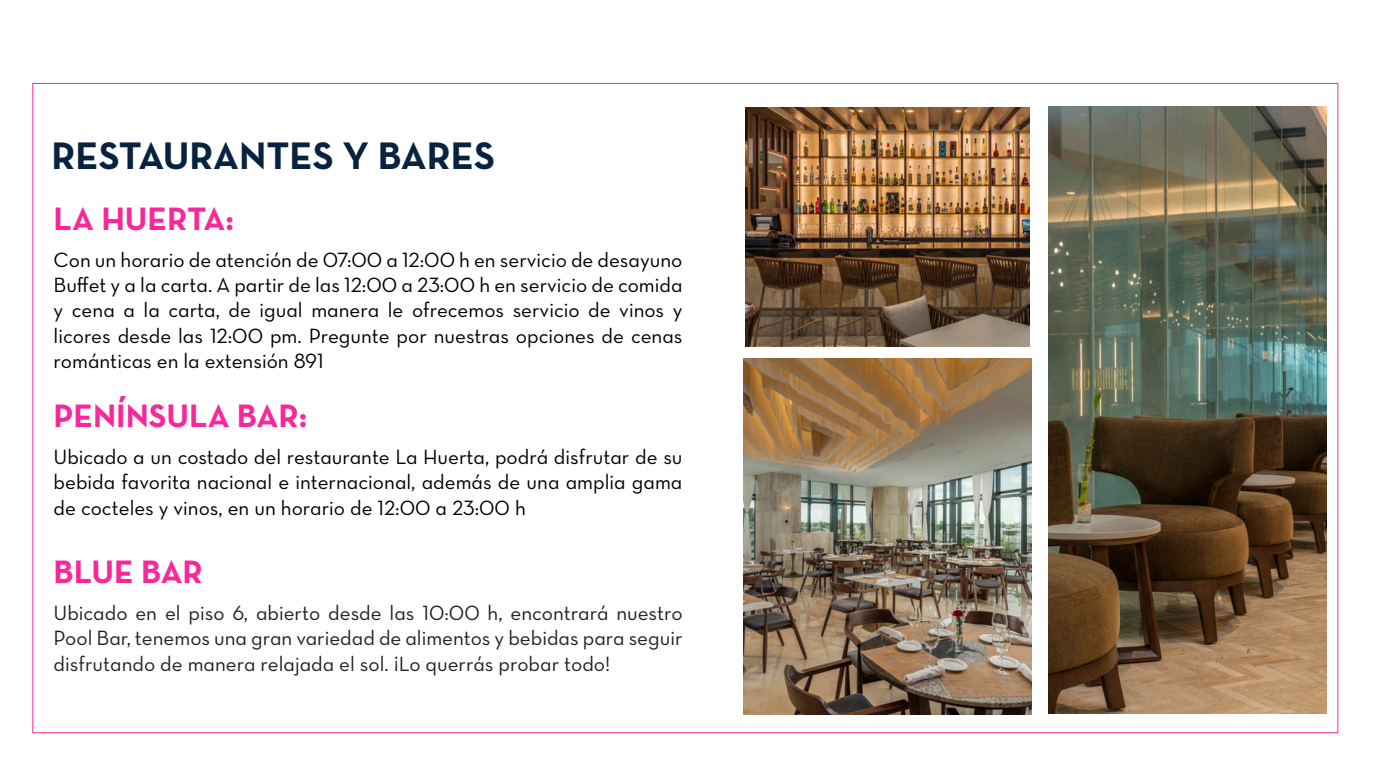
<style>
.page{position:relative;width:1383px;height:778px;background:#fff}
.page>*{position:absolute;margin:0;border:0;box-sizing:border-box;transform-origin:0 0}
.t1{font:700 39px "Neutra Text";color:#092240}
.t2{font:700 33px "Neutra Text";color:#f92798}
.t3{font:21px/25.2px "Neutra Text Book Alt";color:#000;text-align:justify}
.t4{font:21px/25.2px "Neutra Text Book Alt";color:#222220;text-align:justify}
</style>
<div class="page">
<img style="left:1048px;top:107px;width:278px;height:606px">
<img style="left:743px;top:359px;width:288px;height:356px">
<img style="left:746px;top:107px;width:283px;height:239px">
<h1 class="t1" style="left:51px;top:131px;width:445px">RESTAURANTES Y BARES</h1>
<h2 class="t2" style="left:54px;top:198px;width:182px">LA HUERTA:</h2>
<p class="t3" style="left:54px;top:247px;width:630px">Con un horario de atención de 07:00 a 12:00 h en servicio de desayuno Buffet y a la carta. A partir de las 12:00 a 23:00 h en servicio de comida y cena a la carta, de igual manera le ofrecemos servicio de vinos y licores desde las 12:00 pm. Pregunte por nuestras opciones de cenas románticas en la extensión 891</p>
<h2 class="t2" style="left:54px;top:395px;width:255px">PENÍNSULA BAR:</h2>
<p class="t3" style="left:54px;top:444px;width:630px">Ubicado a un costado del restaurante La Huerta, podrá disfrutar de su bebida favorita nacional e internacional, además de una amplia gama de cocteles y vinos, en un horario de 12:00 a 23:00 h</p>
<h2 class="t2" style="left:54px;top:551px;width:151px">BLUE BAR</h2>
<p class="t4" style="left:54px;top:600px;width:630px">Ubicado en el piso 6, abierto desde las 10:00 h, encontrará nuestro Pool Bar, tenemos una gran variedad de alimentos y bebidas para seguir disfrutando de manera relajada el sol. ¡Lo querrás probar todo!</p>
</div>
